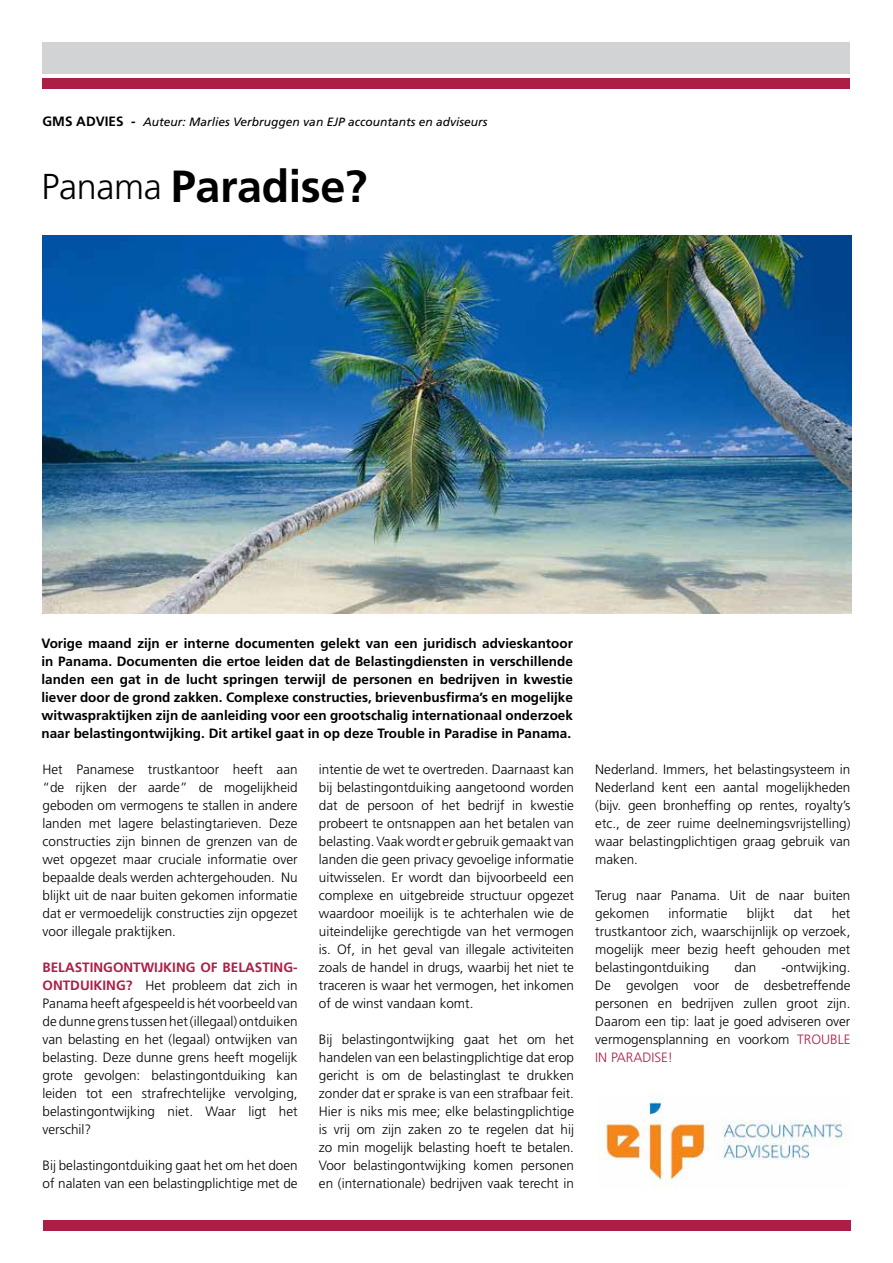
<style>
.page{position:relative;width:893px;height:1263px;background:#fff}
.page>*{position:absolute;margin:0;border:0;box-sizing:border-box;transform-origin:0 0}
.t1{font:700 45px "Frutiger LT Std";letter-spacing:-.01em;color:#000}
.t2{font:300 13.5px/18px "Frutiger LT Std";color:#000;text-align:justify}
.t3{font:700 13.5px/18px "Frutiger LT Std";color:#000;text-align:justify}
.t4{font:italic 12px "Frutiger LT Std";color:#000}
.s1{font-weight:700;font-style:normal;font-size:13.5px}
.s2{font-weight:300;font-size:36px}
.s3{font-weight:700;color:#ad1e46}
.s4{color:#ad1e46}
</style>
<div class="page">
<div style="left:43px;top:43px;width:807px;height:31px;background:#d1d3d4"></div>
<div style="left:43px;top:79px;width:807px;height:10px;background:#ad1e46"></div>
<div style="left:43px;top:1220px;width:808px;height:11px;background:#ad1e46"></div>
<img style="left:597px;top:1093px;width:251px;height:94px">
<img style="left:43px;top:235px;width:808px;height:378px">
<p class="t4" style="left:43px;top:115px;width:446px"><span class="s1">GMS ADVIES -</span> Auteur: Marlies Verbruggen van EJP accountants en adviseurs</p>
<h1 class="t1" style="left:41px;top:159px;width:327px"><span class="s2">Panama</span> Paradise?</h1>
<p class="t3" style="left:41px;top:634px;width:533px">Vorige maand zijn er interne documenten gelekt van een juridisch advieskantoor in Panama. Documenten die ertoe leiden dat de Belastingdiensten in verschillende landen een gat in de lucht springen terwijl de personen en bedrijven in kwestie liever door de grond zakken. Complexe constructies, brievenbusfirma’s en mogelijke witwaspraktijken zijn de aanleiding voor een grootschalig internationaal onderzoek naar belastingontwijking. Dit artikel gaat in op deze Trouble in Paradise in Panama.</p>
<p class="t2" style="left:43px;top:761px;width:257px">Het Panamese trustkantoor heeft aan “de rijken der aarde” de mogelijkheid geboden om vermogens te stallen in andere landen met lagere belastingtarieven. Deze constructies zijn binnen de grenzen van de wet opgezet maar cruciale informatie over bepaalde deals werden achtergehouden. Nu blijkt uit de naar buiten gekomen informatie dat er vermoedelijk constructies zijn opgezet voor illegale praktijken.</p>
<p class="t2" style="left:43px;top:959px;width:257px"><span class="s3">BELASTINGONTWIJKING OF BELASTING-ONTDUIKING?</span> Het probleem dat zich in Panama heeft afgespeeld is hét voorbeeld van de dunne grens tussen het (illegaal) ontduiken van belasting en het (legaal) ontwijken van belasting. Deze dunne grens heeft mogelijk grote gevolgen: belastingontduiking kan leiden tot een strafrechtelijke vervolging, belastingontwijking niet. Waar ligt het verschil?</p>
<p class="t2" style="left:43px;top:1156px;width:257px">Bij belastingontduiking gaat het om het doen of nalaten van een belastingplichtige met de</p>
<p class="t2" style="left:319px;top:760px;width:257px">intentie de wet te overtreden. Daarnaast kan bij belastingontduiking aangetoond worden dat de persoon of het bedrijf in kwestie probeert te ontsnappen aan het betalen van belasting. Vaak wordt er gebruik gemaakt van landen die geen privacy gevoelige informatie uitwisselen. Er wordt dan bijvoorbeeld een complexe en uitgebreide structuur opgezet waardoor moeilijk is te achterhalen wie de uiteindelijke gerechtigde van het vermogen is. Of, in het geval van illegale activiteiten zoals de handel in drugs, waarbij het niet te traceren is waar het vermogen, het inkomen of de winst vandaan komt.</p>
<p class="t2" style="left:319px;top:1030px;width:257px">Bij belastingontwijking gaat het om het handelen van een belastingplichtige dat erop gericht is om de belastinglast te drukken zonder dat er sprake is van een strafbaar feit.<br>Hier is niks mis mee; elke belastingplichtige is vrij om zijn zaken zo te regelen dat hij zo min mogelijk belasting hoeft te betalen.<br>Voor belastingontwijking komen personen en (internationale) bedrijven vaak terecht in</p>
<p class="t2" style="left:595px;top:760px;width:257px">Nederland. Immers, het belastingsysteem in Nederland kent een aantal mogelijkheden (bijv. geen bronheffing op rentes, royalty’s etc., de zeer ruime deelnemingsvrijstelling) waar belastingplichtigen graag gebruik van maken.</p>
<p class="t2" style="left:595px;top:886px;width:257px">Terug naar Panama. Uit de naar buiten gekomen</p>
<p class="t2" style="left:668px;top:904px;width:61px">informatie</p>
<p class="t2" style="left:747px;top:904px;width:29px">blijkt</p>
<p class="t2" style="left:794px;top:904px;width:20px">dat</p>
<p class="t2" style="left:595px;top:904px;width:257px;text-indent:236px">het trustkantoor zich, waarschijnlijk op verzoek, mogelijk meer bezig heeft gehouden met belastingontduiking</p>
<p class="t2" style="left:595px;top:958px;width:257px;text-indent:186px">-ontwijking.<br>De gevolgen voor de desbetreffende personen en bedrijven zullen groot zijn.<br>Daarom een tip: laat je goed adviseren over vermogensplanning en voorkom <span class="s4">TROUBLE IN PARADISE!</span></p>
<p class="t2" style="left:734px;top:958px;width:23px">dan</p>
</div>
